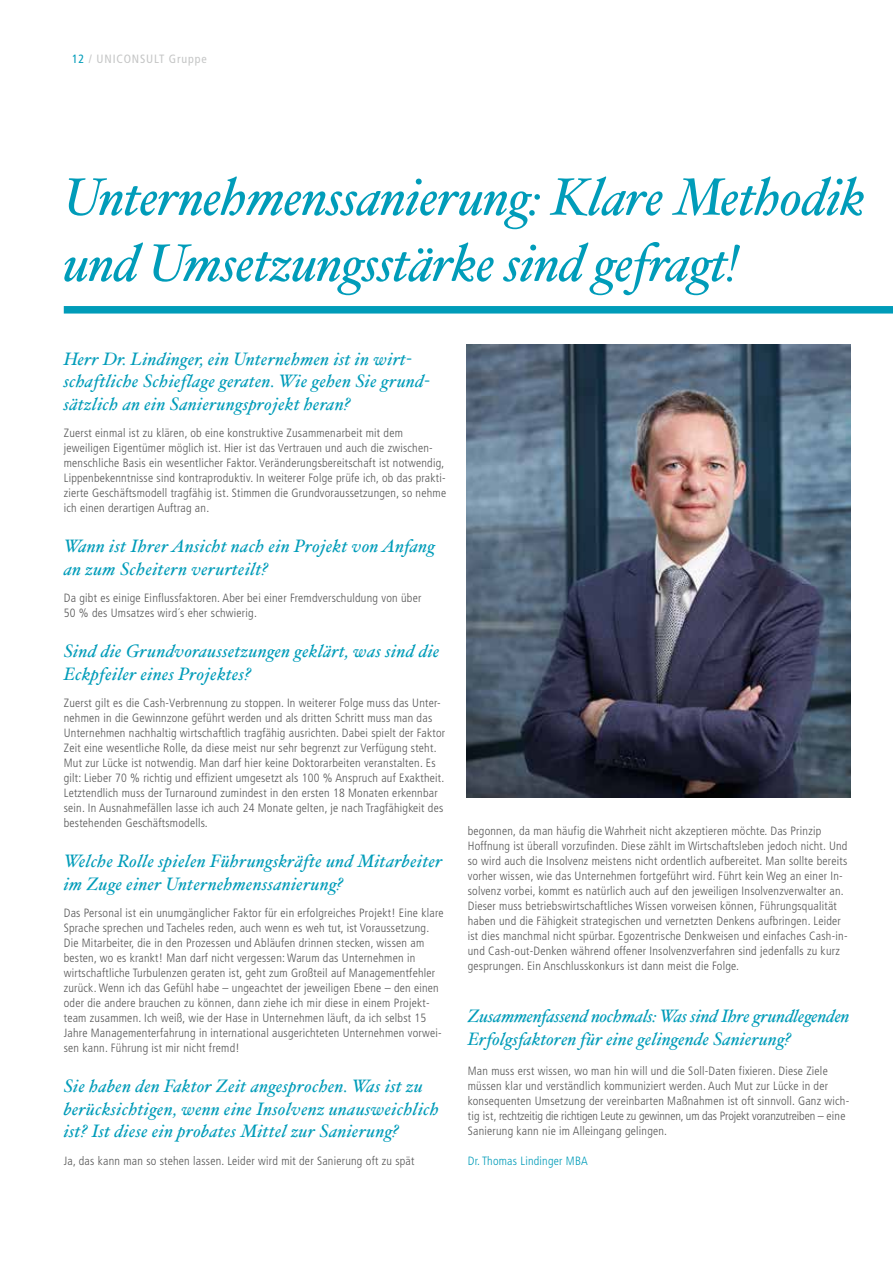
<style>
.page{position:relative;width:893px;height:1263px;background:#fff}
.page>*{position:absolute;margin:0;border:0;box-sizing:border-box;transform-origin:0 0}
.t1{font:italic 52.5px/66px "Hoefler Text";letter-spacing:-.01em;color:#009cb9}
.t2{font:italic 18px/22.5px "Hoefler Text";letter-spacing:.02em;color:#009cb9}
.t3{font:italic 18px/22.5px "Hoefler Text";letter-spacing:-.01em;color:#009cb9}
.t4{font:300 condensed 12px/15px "Frutiger";letter-spacing:.02em;color:#565656}
.t5{font:300 condensed 12px "Frutiger";letter-spacing:.02em;color:#009cb9}
.t6{font:condensed 12px "Frutiger";letter-spacing:.07em;color:#c5c6c6}
.s1{color:#009cb9}
</style>
<div class="page">
<div style="left:64px;top:306px;width:829px;height:8px;background:#009cb9"></div>
<img style="left:466px;top:344px;width:384px;height:453px">
<p class="t6" style="left:72px;top:52px;width:136px"><span class="s1">12</span> / UNICONSULT Gruppe</p>
<h1 class="t1" style="left:64px;top:163px;width:803px">Unternehmenssanierung: Klare Methodik und Umsetzungsstärke sind gefragt!</h1>
<h2 class="t2" style="left:64px;top:347px;width:367px">Herr Dr. Lindinger, ein Unternehmen ist in wirt&shy;schaftliche Schieflage geraten. Wie gehen Sie grund&shy;sätzlich an ein Sanierungsprojekt heran?</h2>
<p class="t4" style="left:64px;top:426px;width:384px">Zuerst einmal ist zu klären, ob eine konstruktive Zusammenarbeit mit dem jeweiligen Eigentümer möglich ist. Hier ist das Vertrauen und auch die zwischen&shy;menschliche Basis ein wesentlicher Faktor. Veränderungsbereitschaft ist notwendig, Lippenbekenntnisse sind kontraproduktiv. In weiterer Folge prüfe ich, ob das prakti&shy;zierte Geschäftsmodell tragfähig ist. Stimmen die Grundvoraussetzungen, so nehme ich einen derartigen Auftrag an.</p>
<h2 class="t2" style="left:64px;top:535px;width:373px">Wann ist Ihrer Ansicht nach ein Projekt von Anfang an zum Scheitern verurteilt?</h2>
<p class="t4" style="left:64px;top:591px;width:359px">Da gibt es einige Einflussfaktoren. Aber bei einer Fremdverschuldung von über<br>50 % des Umsatzes wird´s eher schwierig.</p>
<h2 class="t2" style="left:64px;top:640px;width:377px">Sind die Grundvoraussetzungen geklärt, was sind die</h2>
<h2 class="t2" style="left:64px;top:662px;width:188px">Eckpfeiler eines Projektes?</h2>
<p class="t4" style="left:64px;top:696px;width:383px">Zuerst gilt es die Cash-Verbrennung zu stoppen. In weiterer Folge muss das Unter&shy;nehmen in die Gewinnzone geführt werden und als dritten Schritt muss man das Unternehmen nachhaltig wirtschaftlich tragfähig ausrichten. Dabei spielt der Faktor Zeit eine wesentliche Rolle, da diese meist nur sehr begrenzt zur Verfügung steht.<br>Mut zur Lücke ist notwendig. Man darf hier keine Doktorarbeiten veranstalten. Es gilt: Lieber 70 % richtig und effizient umgesetzt als 100 % Anspruch auf Exaktheit.<br>Letztendlich muss der Turnaround zumindest in den ersten 18 Monaten erkennbar sein. In Ausnahmefällen lasse ich auch 24 Monate gelten, je nach Tragfähigkeit des bestehenden Geschäftsmodells.</p>
<h2 class="t2" style="left:64px;top:850px;width:380px">Welche Rolle spielen Führungskräfte und Mitarbeiter im Zuge einer Unternehmenssanierung?</h2>
<p class="t4" style="left:64px;top:906px;width:381px">Das Personal ist ein unumgänglicher Faktor für ein erfolgreiches Projekt! Eine klare Sprache sprechen und Tacheles reden, auch wenn es weh tut, ist Voraussetzung.<br>Die Mitarbeiter, die in den Prozessen und Abläufen drinnen stecken, wissen am besten, wo es krankt! Man darf nicht vergessen: Warum das Unternehmen in wirtschaftliche Turbulenzen geraten ist, geht zum Großteil auf Managementfehler zurück. Wenn ich das Gefühl habe – ungeachtet der jeweiligen Ebene – den einen oder die andere brauchen zu können, dann ziehe ich mir diese in einem Projekt&shy;team zusammen. Ich weiß, wie der Hase in Unternehmen läuft, da ich selbst 15<br>Jahre Managementerfahrung in international ausgerichteten Unternehmen vorwei&shy;sen kann. Führung ist mir nicht fremd!</p>
<h2 class="t2" style="left:64px;top:1075px;width:377px">Sie haben den Faktor Zeit angesprochen. Was ist zu berücksichtigen, wenn eine Insolvenz unausweichlich ist? Ist diese ein probates Mittel zur Sanierung?</h2>
<p class="t4" style="left:64px;top:1153px;width:352px">Ja, das kann man so stehen lassen. Leider wird mit der Sanierung oft zu spät</p>
<p class="t4" style="left:468px;top:823px;width:381px">begonnen, da man häufig die Wahrheit nicht akzeptieren möchte. Das Prinzip Hoffnung ist überall vorzufinden. Diese zählt im Wirtschaftsleben jedoch nicht. Und so wird auch die Insolvenz meistens nicht ordentlich aufbereitet. Man sollte bereits vorher wissen, wie das Unternehmen fortgeführt wird. Führt kein Weg an einer In&shy;solvenz vorbei, kommt es natürlich auch auf den jeweiligen Insolvenzverwalter an.<br>Dieser muss betriebswirtschaftliches Wissen vorweisen können, Führungsqualität haben und die Fähigkeit strategischen und vernetzten Denkens aufbringen. Leider ist dies manchmal nicht spürbar. Egozentrische Denkweisen und einfaches Cash-in&shy;und Cash-out-Denken während offener Insolvenzverfahren sind jedenfalls zu kurz gesprungen. Ein Anschlusskonkurs ist dann meist die Folge.</p>
<h2 class="t3" style="left:468px;top:1005px;width:383px">Zusammenfassend nochmals: Was sind Ihre grundlegenden<br>Erfolgsfaktoren für eine gelingende Sanierung?</h2>
<p class="t4" style="left:468px;top:1063px;width:383px">Man muss erst wissen, wo man hin will und die Soll-Daten fixieren. Diese Ziele müssen klar und verständlich kommuniziert werden. Auch Mut zur Lücke in der konsequenten Umsetzung der vereinbarten Maßnahmen ist oft sinnvoll. Ganz wich&shy;tig ist, rechtzeitig die richtigen Leute zu gewinnen, um das Projekt voranzutreiben – eine Sanierung kann nie im Alleingang gelingen.</p>
<p class="t5" style="left:468px;top:1154px;width:122px">Dr. Thomas Lindinger MBA</p>
</div>
